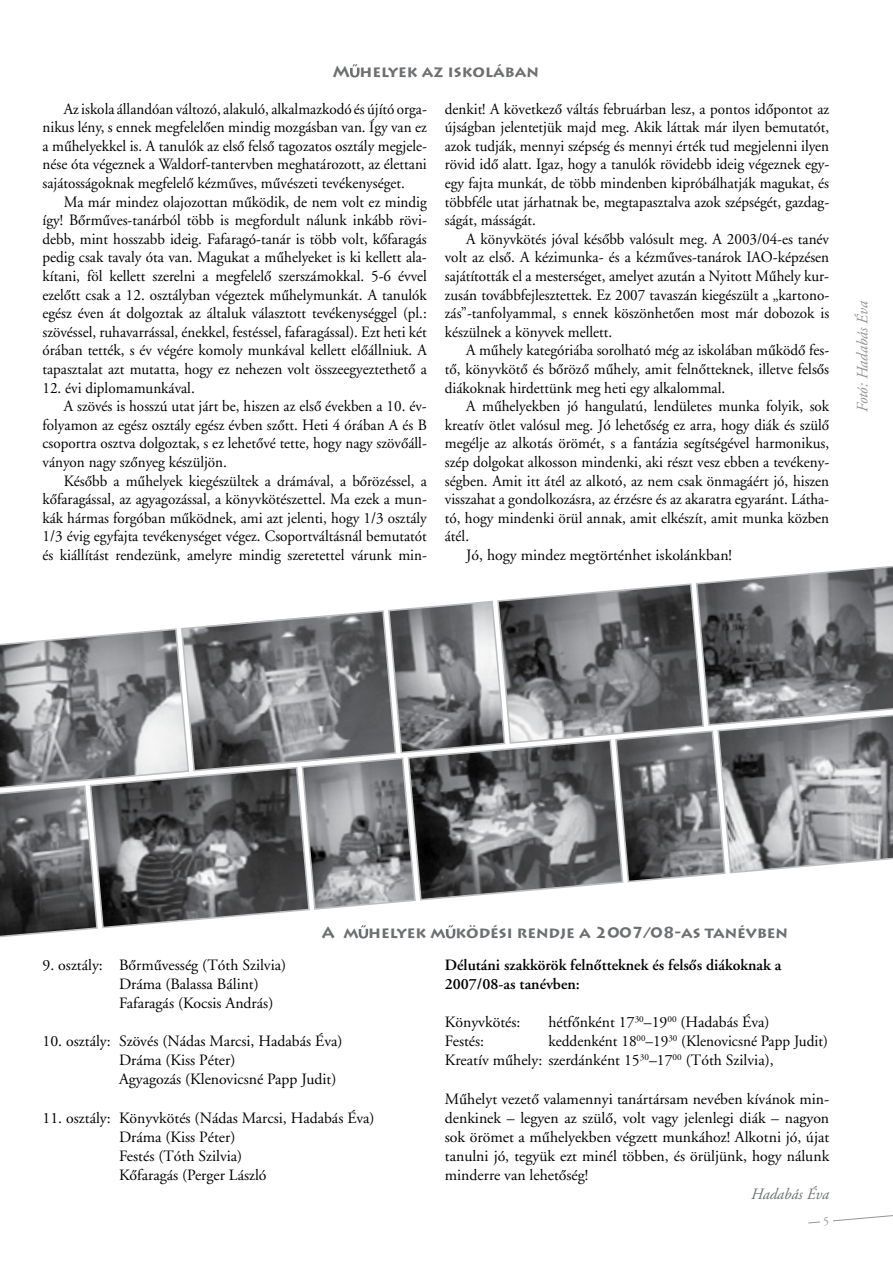
<style>
.page{position:relative;width:893px;height:1263px;background:#fff}
.page>*{position:absolute;margin:0;border:0;box-sizing:border-box;transform-origin:0 0}
.t1{font:15.75px/18.6px "H Adobe Garamond Regular A";color:#000;text-align:justify;scale:.96 1}
.t2{font:15.75px/19px "H Adobe Garamond Regular A";color:#000}
.t3{font:15.75px/19px "H Adobe Garamond Semibold A";color:#000}
.t4{font:700 15.75px "Lithos Pro";color:#6d6f71}
.t5{font:15.75px "H Adobe Garamond Italic A";letter-spacing:-.005em;color:#929395}
.t6{font:15.75px "H Adobe Garamond Italic A";color:#6d6f71}
.t7{font:12px "H Adobe Garamond Regular A";color:#939598}
</style>
<div class="page">
<svg style="left:808px;top:1215px;width:85px;height:9px"></svg>
<div style="left:820px;top:1212px;width:13px;height:17px;background:#fff"></div>
<svg style="left:350px;top:64px;width:10px;height:13px"></svg>
<svg style="left:0;top:565px;width:893px;height:373px"></svg>
<p class="t4" style="left:333px;top:62px;width:207px">M helyek az iskolában</p>
<p class="t1" style="left:43px;top:100px;width:402px;text-indent:21px">Az iskola állandóan változó, alakuló, alkalmazkodó és újító orga&shy;nikus lény, s ennek megfelelôen mindig mozgásban van. Így van ez a mûhelyekkel is. A tanulók az elsô felsô tagozatos osztály megjele&shy;nése óta végeznek a Waldorf-tantervben meghatározott, az élettani sajátosságoknak megfelelô kézmûves, mûvészeti tevékenységet.</p>
<p class="t1" style="left:43px;top:193px;width:402px;text-indent:21px">Ma már mindez olajozottan mûködik, de nem volt ez mindig így! Bôrmûves-tanárból több is megfordult nálunk inkább rövi&shy;debb, mint hosszabb ideig. Fafaragó-tanár is több volt, kôfaragás pedig csak tavaly óta van. Magukat a mûhelyeket is ki kellett ala&shy;kítani, föl kellett szerelni a megfelelô szerszámokkal. 5-6 évvel ezelôtt csak a 12. osztályban végeztek mûhelymunkát. A tanulók egész éven át dolgoztak az általuk választott tevékenységgel (pl.: szövéssel, ruhavarrással, énekkel, festéssel, fafaragással). Ezt heti két órában tették, s év végére komoly munkával kellett elôállniuk. A tapasztalat azt mutatta, hogy ez nehezen volt összeegyeztethetô a</p>
<p class="t1" style="left:43px;top:379px;width:160px">12. évi diplomamunkával.</p>
<p class="t1" style="left:64px;top:397px;width:380px">A szövés is hosszú utat járt be, hiszen az elsô években a 10. év-</p>
<p class="t1" style="left:43px;top:416px;width:402px">folyamon az egész osztály egész évben szôtt. Heti 4 órában A és B</p>
<p class="t1" style="left:43px;top:434px;width:402px">csoportra osztva dolgoztak, s ez lehetôvé tette, hogy nagy szövôáll-</p>
<p class="t1" style="left:43px;top:453px;width:194px">ványon nagy szônyeg készüljön.</p>
<p class="t1" style="left:64px;top:472px;width:380px">Késôbb a mûhelyek kiegészültek a drámával, a bôrözéssel, a</p>
<p class="t1" style="left:43px;top:490px;width:402px">kôfaragással, az agyagozással, a könyvkötészettel. Ma ezek a mun-</p>
<p class="t1" style="left:43px;top:509px;width:402px">kák hármas forgóban mûködnek, ami azt jelenti, hogy 1/3 osztály</p>
<p class="t1" style="left:43px;top:527px;width:402px">1/3 évig egyfajta tevékenységet végez. Csoportváltásnál bemutatót</p>
<p class="t1" style="left:43px;top:546px;width:402px">és kiállítást rendezünk, amelyre mindig szeretettel várunk min-</p>
<p class="t1" style="left:445px;top:100px;width:402px">denkit! A következô váltás februárban lesz, a pontos idôpontot az újságban jelentetjük majd meg. Akik láttak már ilyen bemutatót, azok tudják, mennyi szépség és mennyi érték tud megjelenni ilyen rövid idô alatt. Igaz, hogy a tanulók rövidebb ideig végeznek egy&shy;egy fajta munkát, de több mindenben kipróbálhatják magukat, és többféle utat járhatnak be, megtapasztalva azok szépségét, gazdag&shy;ságát, másságát.</p>
<p class="t1" style="left:445px;top:230px;width:402px;text-indent:21px">A könyvkötés jóval késôbb valósult meg. A 2003/04-es tanév volt az elsô. A kézimunka- és a kézmûves-tanárok IAO-képzésen sajátították el a mesterséget, amelyet azután a Nyitott Mûhely kur&shy;zusán továbbfejlesztettek. Ez 2007 tavaszán kiegészült a „kartono&shy;zás”-tanfolyammal, s ennek köszönhetôen most már dobozok is készülnek a könyvek mellett.</p>
<p class="t1" style="left:445px;top:341px;width:402px;text-indent:21px">A mûhely kategóriába sorolható még az iskolában mûködô fes&shy;tô, könyvkötô és bôrözô mûhely, amit felnôtteknek, illetve felsôs diákoknak hirdettünk meg heti egy alkalommal.</p>
<p class="t1" style="left:466px;top:397px;width:380px">A mûhelyekben jó hangulatú, lendületes munka folyik, sok</p>
<p class="t1" style="left:445px;top:416px;width:402px">kreatív ötlet valósul meg. Jó lehetôség ez arra, hogy diák és szülô</p>
<p class="t1" style="left:445px;top:434px;width:402px">megélje az alkotás örömét, s a fantázia segítségével harmonikus,</p>
<p class="t1" style="left:445px;top:453px;width:402px">szép dolgokat alkosson mindenki, aki részt vesz ebben a tevékeny-</p>
<p class="t1" style="left:445px;top:472px;width:402px">ségben. Amit itt átél az alkotó, az nem csak önmagáért jó, hiszen</p>
<p class="t1" style="left:445px;top:490px;width:402px">visszahat a gondolkozásra, az érzésre és az akaratra egyaránt. Látha-</p>
<p class="t1" style="left:445px;top:509px;width:402px">tó, hogy mindenki örül annak, amit elkészít, amit munka közben</p>
<p class="t1" style="left:445px;top:527px;width:27px">átél.</p>
<p class="t2" style="left:466px;top:546px;width:267px">Jó, hogy mindez megtörténhet iskolánkban!</p>
<p class="t5" style="left:854px;top:412px;width:113px;rotate:-90deg">Fotó: Hadabás Éva</p>
<p class="t4" style="left:322px;top:923px;width:468px">A m helyek m ködési rendje a 2007/08-as tanévben</p>
<p class="t2" style="left:119px;top:956px;width:169px;text-indent:-76px">9. osztály: Bôrmûvesség (Tóth Szilvia)<br>Dráma (Balassa Bálint)<br>Fafaragás (Kocsis András)</p>
<p class="t2" style="left:119px;top:1032px;width:225px;text-indent:-76px">10. osztály: Szövés (Nádas Marcsi, Hadabás Éva)<br>Dráma (Kiss Péter)<br>Agyagozás (Klenovicsné Papp Judit)</p>
<p class="t2" style="left:119px;top:1108px;width:257px;text-indent:-76px">11. osztály: Könyvkötés (Nádas Marcsi, Hadabás Éva)<br>Dráma (Kiss Péter)<br>Festés (Tóth Szilvia)<br>Kôfaragás (Perger László</p>
<p class="t3" style="left:445px;top:955px;width:338px">Délutáni szakkörök felnôtteknek és felsôs diákoknak a<br>2007/08-as tanévben:</p>
<p class="t2" style="left:445px;top:1013px;width:77px">Könyvkötés:</p>
<p class="t2" style="left:548px;top:1013px;width:223px">hétfônként 17<sup>30</sup>–19<sup>00</sup> (Hadabás Éva)</p>
<p class="t2" style="left:445px;top:1032px;width:41px">Festés:</p>
<p class="t2" style="left:445px;top:1032px;width:385px;text-indent:104px">keddenként 18<sup>00</sup>–19<sup>30</sup> (Klenovicsné Papp Judit)<br>Kreatív mûhely: szerdánként 15<sup>30</sup>–17<sup>00</sup> (Tóth Szilvia),</p>
<p class="t2" style="left:445px;top:1089px;width:386px;text-align:justify">Mûhelyt vezetô valamennyi tanártársam nevében kívánok min&shy;denkinek – legyen az szülô, volt vagy jelenlegi diák – nagyon sok örömet a mûhelyekben végzett munkához! Alkotni jó, újat tanulni jó, tegyük ezt minél többen, és örüljünk, hogy nálunk minderre van lehetôség!</p>
<p class="t6" style="left:751px;top:1186px;width:79px">Hadabás Éva</p>
<p class="t7" style="left:823px;top:1215px;width:7px">5</p>
</div>
